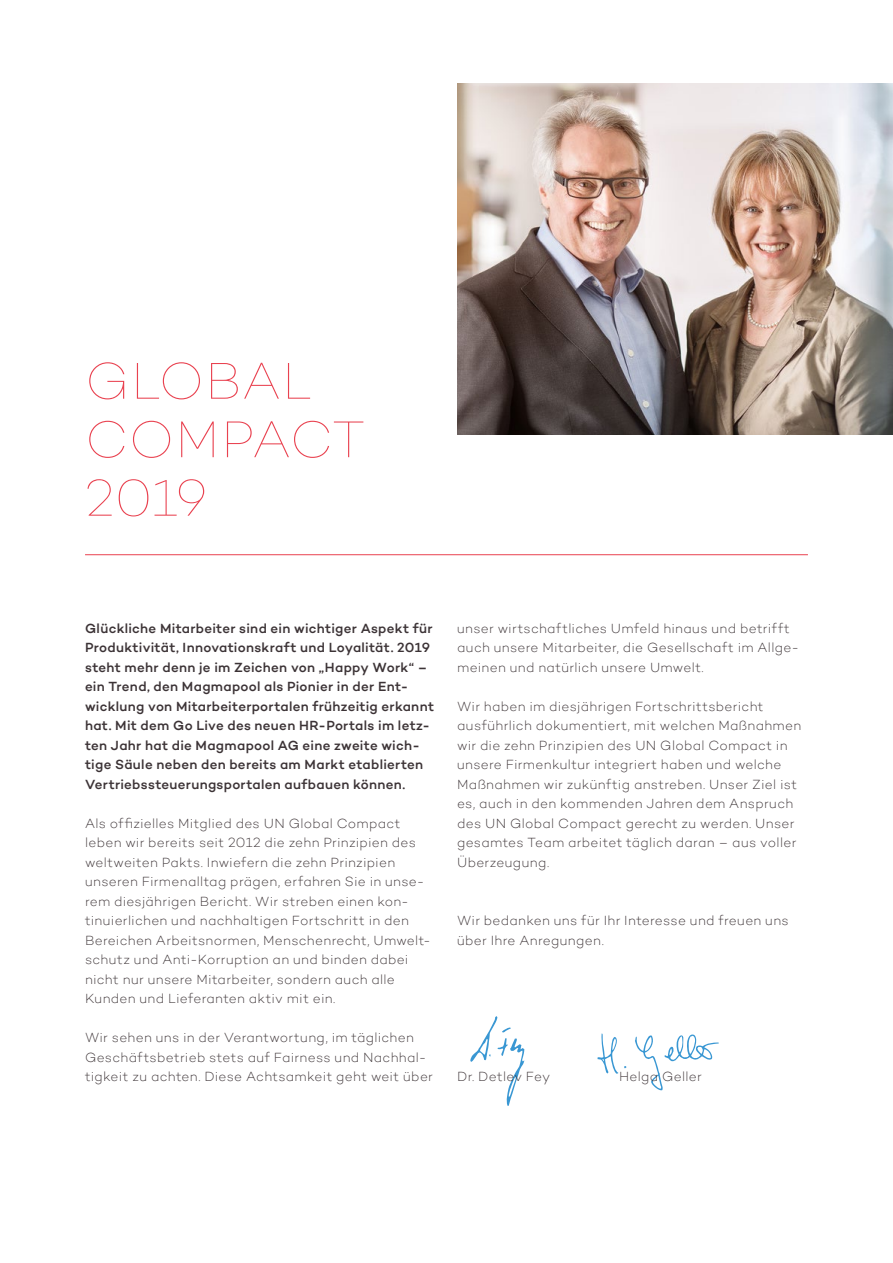
<style>
.page{position:relative;width:893px;height:1263px;background:#fff}
.page>*{position:absolute;margin:0;border:0;box-sizing:border-box;transform-origin:0 0}
.t1{font:100 52.5px/58.5px "Campton";letter-spacing:.01em;color:#e94250}
.t2{font:200 13.5px/19.5px "Campton";letter-spacing:.02em;color:#3c3336}
.t3{font:500 13.5px/19.5px "Campton";letter-spacing:.02em;color:#3c3336}
</style>
<div class="page">
<svg style="left:635px;top:1034px;width:84px;height:56px"></svg>
<svg style="left:598px;top:1033px;width:20px;height:41px"></svg>
<svg style="left:470px;top:1016px;width:54px;height:90px"></svg>
<hr style="left:85px;top:554px;width:723px;height:1px;background:#e94250">
<img style="left:457px;top:83px;width:436px;height:351px">
<h1 class="t1" style="left:85px;top:351px;width:281px">GLOBAL<br>COMPACT<br>2019</h1>
<p class="t3" style="left:85px;top:618px;width:350px">Glückliche Mitarbeiter sind ein wichtiger Aspekt für Produktivität, Innovationskraft und Loyalität. 2019 steht mehr denn je im Zeichen von „Happy Work“ – ein Trend, den Magmapool als Pionier in der Ent&shy;wicklung von Mitarbeiterportalen frühzeitig erkannt hat. Mit dem Go Live des neuen HR-Portals im letz&shy;ten Jahr hat die Magmapool AG eine zweite wich&shy;tige Säule neben den bereits am Markt etablierten Vertriebssteuerungsportalen aufbauen können.</p>
<p class="t2" style="left:85px;top:813px;width:347px">Als offizielles Mitglied des UN Global Compact leben wir bereits seit 2012 die zehn Prinzipien des weltweiten Pakts. Inwiefern die zehn Prinzipien unseren Firmenalltag prägen, erfahren Sie in unse&shy;rem diesjährigen Bericht. Wir streben einen kon&shy;tinuierlichen und nachhaltigen Fortschritt in den Bereichen Arbeitsnormen, Menschenrecht, Umwelt&shy;schutz und Anti-Korruption an und binden dabei nicht nur unsere Mitarbeiter, sondern auch alle Kunden und Lieferanten aktiv mit ein.</p>
<p class="t2" style="left:85px;top:1028px;width:349px">Wir sehen uns in der Verantwortung, im täglichen<br>Geschäftsbetrieb stets auf Fairness und Nachhal&shy;tigkeit zu achten. Diese Achtsamkeit geht weit über</p>
<p class="t2" style="left:457px;top:618px;width:343px">unser wirtschaftliches Umfeld hinaus und betrifft auch unsere Mitarbeiter, die Gesellschaft im Allge&shy;meinen und natürlich unsere Umwelt.</p>
<p class="t2" style="left:457px;top:696px;width:346px">Wir haben im diesjährigen Fortschrittsbericht ausführlich dokumentiert, mit welchen Maßnahmen wir die zehn Prinzipien des UN Global Compact in unsere Firmenkultur integriert haben und welche Maßnahmen wir zukünftig anstreben. Unser Ziel ist es, auch in den kommenden Jahren dem Anspruch des UN Global Compact gerecht zu werden. Unser gesamtes Team arbeitet täglich daran – aus voller Überzeugung.</p>
<p class="t2" style="left:457px;top:911px;width:333px">Wir bedanken uns für Ihr Interesse und freuen uns über Ihre Anregungen.</p>
<p class="t2" style="left:457px;top:1067px;width:94px">Dr. Detlev Fey</p>
<p class="t2" style="left:619px;top:1067px;width:84px">Helga Geller</p>
</div>
